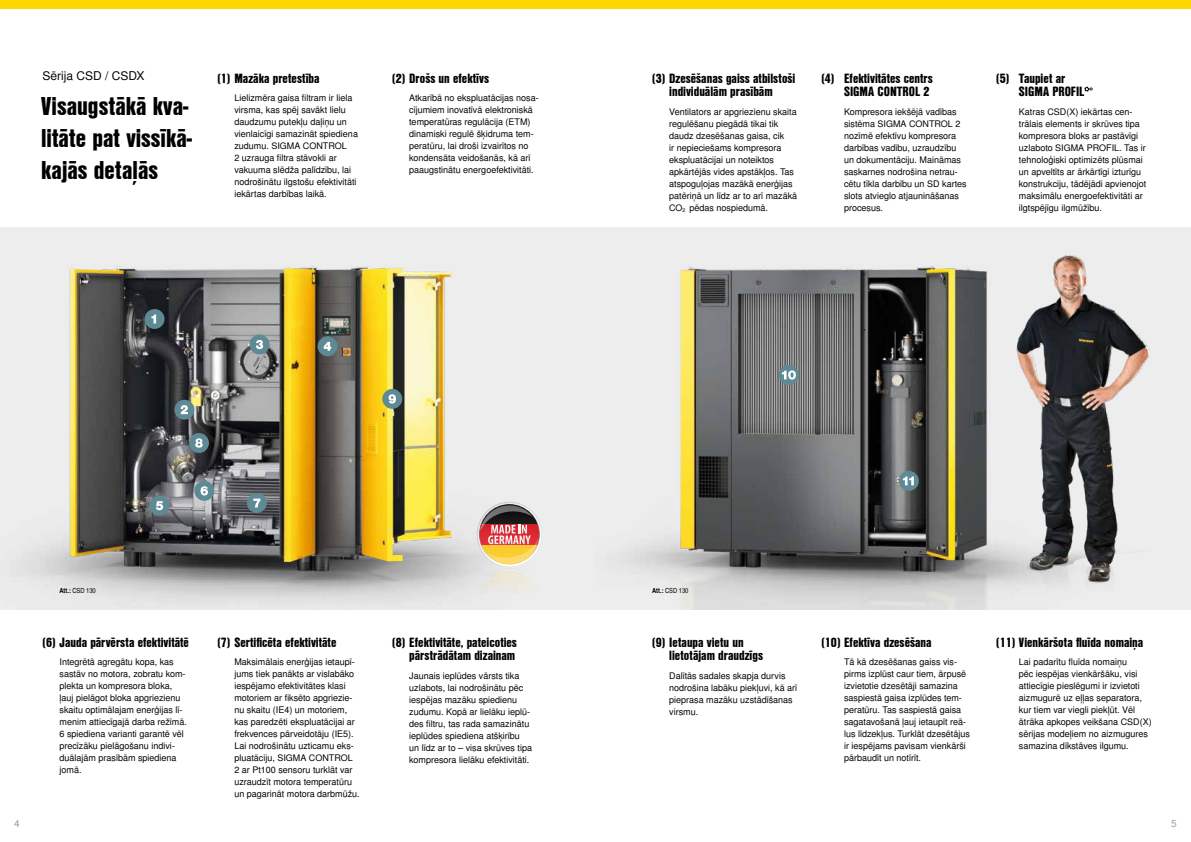
<style>
.page{position:relative;width:1191px;height:842px;background:#fff}
.page>*{position:absolute;margin:0;border:0;box-sizing:border-box;transform-origin:0 0}
.t1{font:25px/32px "Nimbus San L Bla Con";color:#000}
.t2{font:13px/13px "Nimbus San L Bla Con";color:#000}
.t3{font:12px "Nimbus San L";color:#000}
.t4{font:10px "Nimbus San L";color:#9d9d9c}
.t5{font:9px/12px "Nimbus San L";color:#000}
.t6{font:7px "Nimbus San L Reg Con";color:#000}
.s1{font-family:"Nimbus San L Bol Con"}
</style>
<div class="page">
<div style="left:0;top:0;width:1191px;height:9px;background:#ffd500"></div>
<img style="left:0;top:227px;width:950px;height:382px">
<img style="left:950px;top:227px;width:241px;height:311px">
<img style="left:950px;top:538px;width:241px;height:71px">
<svg style="left:476px;top:502px;width:66px;height:107px;background:#d4baaa"></svg>
<div style="left:145px;top:309px;width:19px;height:20px;background:#5e8a95;border-radius:50%"></div>
<svg style="left:151px;top:315px;width:5px;height:8px"></svg>
<div style="left:174px;top:400px;width:20px;height:20px;background:#5e8a95;border-radius:50%"></div>
<svg style="left:181px;top:405px;width:7px;height:9px"></svg>
<div style="left:249px;top:334px;width:20px;height:20px;background:#5e8a95;border-radius:50%"></div>
<svg style="left:256px;top:340px;width:7px;height:9px"></svg>
<div style="left:317px;top:336px;width:20px;height:20px;background:#5e8a95;border-radius:50%"></div>
<svg style="left:324px;top:342px;width:7px;height:9px"></svg>
<div style="left:149px;top:496px;width:20px;height:19px;background:#5e8a95;border-radius:50%"></div>
<svg style="left:156px;top:501px;width:7px;height:9px"></svg>
<div style="left:194px;top:481px;width:20px;height:20px;background:#5e8a95;border-radius:50%"></div>
<svg style="left:200px;top:486px;width:8px;height:9px"></svg>
<div style="left:247px;top:493px;width:20px;height:20px;background:#5e8a95;border-radius:50%"></div>
<svg style="left:253px;top:499px;width:7px;height:8px"></svg>
<div style="left:189px;top:433px;width:20px;height:20px;background:#5e8a95;border-radius:50%"></div>
<svg style="left:195px;top:438px;width:8px;height:10px"></svg>
<div style="left:899px;top:471px;width:19px;height:20px;background:#5e8a95;border-radius:50%"></div>
<svg style="left:903px;top:476px;width:11px;height:9px"></svg>
<div style="left:382px;top:389px;width:20px;height:20px;background:#5e8a95;border-radius:50%"></div>
<svg style="left:388px;top:394px;width:8px;height:9px"></svg>
<div style="left:779px;top:365px;width:19px;height:20px;background:#5e8a95;border-radius:50%"></div>
<svg style="left:782px;top:370px;width:14px;height:10px"></svg>
<svg style="left:1084px;top:86px;width:8px;height:6px"></svg>
<h3 class="t3" style="left:43px;top:69px;width:104px">Sērija CSD / CSDX</h3>
<h1 class="t1" style="left:41px;top:89px;width:153px">Visaugstākā kva&shy;litāte pat vissīkā&shy;kajās detaļās</h1>
<h2 class="t2" style="left:217px;top:71px;width:104px">(1) Mazāka pretestība</h2>
<p class="t5" style="left:234px;top:92px;width:125px">Lielizmēra gaisa filtram ir liela virsma, kas spēj savākt lielu daudzumu putekļu daļiņu un vienlaicīgi samazināt spiediena zudumu. SIGMA CONTROL<br>2 uzrauga filtra stāvokli ar vakuuma slēdža palīdzību, lai nodrošinātu ilgstošu efektivitāti iekārtas darbības laikā.</p>
<h2 class="t2" style="left:392px;top:71px;width:98px">(2) Drošs un efektīvs</h2>
<p class="t5" style="left:409px;top:92px;width:131px">Atkarībā no ekspluatācijas nosa&shy;cījumiem inovatīvā elektroniskā temperatūras regulācija (ETM) dinamiski regulē šķidruma tem&shy;peratūru, lai droši izvairītos no kondensāta veidošanās, kā arī paaugstinātu energoefektivitāti.</p>
<h2 class="t2" style="left:652px;top:71px;width:145px;text-align:center">(3) Dzesēšanas gaiss atbilstoši individuālām prasībām</h2>
<p class="t5" style="left:669px;top:106px;width:129px">Ventilators ar apgriezienu skaita regulēšanu piegādā tikai tik daudz dzesēšanas gaisa, cik<br>ir nepieciešams kompresora ekspluatācijai un noteiktos apkārtējās vides apstākļos. Tas atspoguļojas mazākā enerģijas patēriņā un līdz ar to arī mazākā<br>CO<sub>2</sub> pēdas nospiedumā.</p>
<h2 class="t2" style="left:844px;top:71px;width:90px">Efektivitātes centrs<br>SIGMA CONTROL 2</h2>
<p class="t5" style="left:844px;top:106px;width:124px">Kompresora iekšējā vadības sistēma SIGMA CONTROL 2 nozīmē efektīvu kompresora darbības vadību, uzraudzību un dokumentāciju. Maināmas saskarnes nodrošina netrau&shy;cētu tīkla darbību un SD kartes slots atvieglo atjaunināšanas procesus.</p>
<h2 class="t2" style="left:821px;top:71px;width:15px">(4)</h2>
<h2 class="t2" style="left:996px;top:71px;width:15px">(5)</h2>
<h2 class="t2" style="left:1019px;top:71px;width:67px">Taupiet ar<br>SIGMA PROFIL</h2>
<p class="t5" style="left:1019px;top:106px;width:129px">Katras CSD(X) iekārtas cen&shy;trālais elements ir skrūves tipa kompresora bloks ar pastāvīgi uzlaboto SIGMA PROFIL. Tas ir tehnoloģiski optimizēts plūsmai un apveltīts ar ārkārtīgi izturīgu konstrukciju, tādējādi apvienojot maksimālu energoefektivitāti ar ilgtspējīgu ilgmūžību.</p>
<p class="t6" style="left:60px;top:586px;width:38px"><span class="s1">Att.:</span> CSD 130</p>
<p class="t6" style="left:652px;top:586px;width:38px"><span class="s1">Att.:</span> CSD 130</p>
<h2 class="t2" style="left:43px;top:635px;width:148px">(6) Jauda pārvērsta efektivitātē</h2>
<p class="t5" style="left:60px;top:656px;width:129px">Integrētā agregātu kopa, kas sastāv no motora, zobratu kom&shy;plekta un kompresora bloka, ļauj pielāgot bloka apgriezienu skaitu optimālajam enerģijas lī&shy;menim attiecīgajā darba režīmā.<br>6 spiediena varianti garantē vēl precīzāku pielāgošanu indivi&shy;duālajām prasībām spiediena jomā.</p>
<h2 class="t2" style="left:217px;top:635px;width:121px">(7) Sertificēta efektivitāte</h2>
<p class="t5" style="left:234px;top:656px;width:127px">Maksimālais enerģijas ietaupī&shy;jums tiek panākts ar vislabāko iespējamo efektivitātes klasi motoriem ar fiksēto apgriezie&shy;nu skaitu (IE4) un motoriem, kas paredzēti ekspluatācijai ar frekvences pārveidotāju (IE5).<br>Lai nodrošinātu uzticamu eks&shy;pluatāciju, SIGMA CONTROL<br>2 ar Pt100 sensoru turklāt var uzraudzīt motora temperatūru un pagarināt motora darbmūžu.</p>
<h2 class="t2" style="left:392px;top:635px;width:126px;text-align:right">(8) Efektivitāte, pateicoties pārstrādātam dizainam</h2>
<p class="t5" style="left:409px;top:670px;width:124px">Jaunais ieplūdes vārsts tika uzlabots, lai nodrošinātu pēc iespējas mazāku spiedienu zudumu. Kopā ar lielāku ieplū&shy;des filtru, tas rada samazinātu ieplūdes spiediena atšķirību un līdz ar to – visa skrūves tipa kompresora lielāku efektivitāti.</p>
<h2 class="t2" style="left:669px;top:635px;width:95px;text-indent:-17px">(9) Ietaupa vietu un lietotājam draudzīgs</h2>
<p class="t5" style="left:669px;top:670px;width:129px">Dalītās sadales skapja durvis nodrošina labāku piekļuvi, kā arī pieprasa mazāku uzstādīšanas virsmu.</p>
<h2 class="t2" style="left:821px;top:635px;width:112px">(10) Efektīva dzesēšana</h2>
<p class="t5" style="left:844px;top:656px;width:127px">Tā kā dzesēšanas gaiss vis&shy;pirms izplūst caur tiem, ārpusē izvietotie dzesētāji samazina saspiestā gaisa izplūdes tem&shy;peratūru. Tas saspiestā gaisa sagatavošanā ļauj ietaupīt reā&shy;lus līdzekļus. Turklāt dzesētājus ir iespējams pavisam vienkārši pārbaudīt un notīrīt.</p>
<h2 class="t2" style="left:996px;top:635px;width:148px">(11) Vienkāršota fluīda nomaiņa</h2>
<p class="t5" style="left:1019px;top:656px;width:134px">Lai padarītu fluīda nomaiņu<br>pēc iespējas vienkāršāku, visi attiecīgie pieslēgumi ir izvietoti aizmugurē uz eļļas separatora, kur tiem var viegli piekļūt. Vēl ātrāka apkopes veikšana CSD(X) sērijas modeļiem no aizmugures samazina dīkstāves ilgumu.</p>
<p class="t4" style="left:14px;top:817px;width:7px">4</p>
<p class="t4" style="left:1171px;top:817px;width:7px">5</p>
</div>
